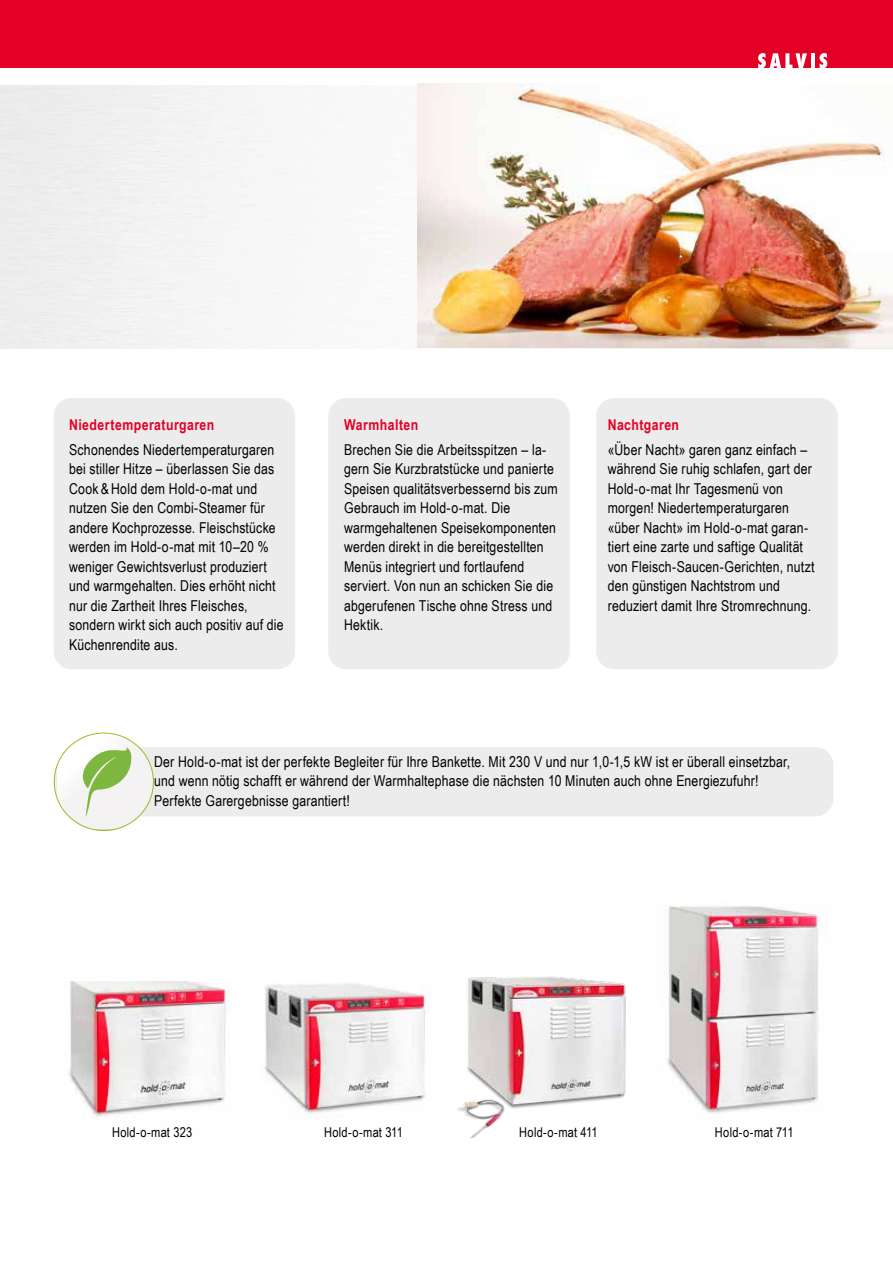
<style>
.page{position:relative;width:893px;height:1263px;background:#fff}
.page>*{position:absolute;margin:0;border:0;box-sizing:border-box;transform-origin:0 0}
.t1{font:15px/19.5px "Arial Narrow";letter-spacing:.01em;color:#000}
.t2{font:700 15px "Arial Narrow";letter-spacing:.03em;color:#e40024}
.t3{font:13.5px "Arial Narrow";letter-spacing:.015em;color:#000}
</style>
<div class="page">
<div style="left:0;top:0;width:893px;height:68px;background:#e40024"></div>
<svg style="left:758px;top:53px;width:49px;height:15px"></svg>
<hr style="left:811px;top:53px;width:4px;height:15px;background:#fff">
<svg style="left:819px;top:53px;width:8px;height:15px"></svg>
<img style="left:418px;top:84px;width:475px;height:263px">
<img style="left:264px;top:983px;width:165px;height:134px">
<img style="left:68px;top:981px;width:162px;height:137px">
<img style="left:667px;top:906px;width:156px;height:207px">
<img style="left:457px;top:976px;width:169px;height:161px">
<div style="left:60px;top:747px;width:773px;height:69px;background:#ececec;border-radius:18px"></div>
<div style="left:54px;top:398px;width:241px;height:271px;background:#ececec;border-radius:18px"></div>
<div style="left:328px;top:398px;width:242px;height:271px;background:#ececec;border-radius:18px"></div>
<div style="left:596px;top:398px;width:242px;height:271px;background:#ececec;border-radius:18px"></div>
<svg style="left:57px;top:733px;width:96px;height:97px"></svg>
<p class="t2" style="left:69px;top:413px;width:147px">Niedertemperaturgaren</p>
<p class="t1" style="left:69px;top:439px;width:216px">Schonendes Niedertemperaturgaren bei stiller Hitze – überlassen Sie das Cook &amp;Hold dem Hold-o-mat und nutzen Sie den Combi-Steamer für andere Kochprozesse. Fleischstücke werden im Hold-o-mat mit 10–20 % weniger Gewichtsverlust produziert und warmgehalten. Dies erhöht nicht nur die Zartheit Ihres Fleisches, sondern wirkt sich auch positiv auf die Küchenrendite aus.</p>
<p class="t2" style="left:344px;top:413px;width:76px">Warmhalten</p>
<p class="t1" style="left:344px;top:439px;width:215px">Brechen Sie die Arbeitsspitzen – la&shy;gern Sie Kurzbratstücke und panierte Speisen qualitätsverbessernd bis zum Gebrauch im Hold-o-mat. Die warmgehaltenen Speisekomponenten werden direkt in die bereitgestellten Menüs integriert und fortlaufend serviert. Von nun an schicken Sie die abgerufenen Tische ohne Stress und Hektik.</p>
<p class="t2" style="left:608px;top:413px;width:73px">Nachtgaren</p>
<p class="t1" style="left:608px;top:439px;width:208px">«Über Nacht» garen ganz einfach – während Sie ruhig schlafen, gart der Hold-o-mat Ihr Tagesmenü von morgen! Niedertemperaturgaren «über Nacht» im Hold-o-mat garan&shy;tiert eine zarte und saftige Qualität von Fleisch-Saucen-Gerichten, nutzt den günstigen Nachtstrom und reduziert damit Ihre Stromrechnung.</p>
<p class="t1" style="left:154px;top:751px;width:637px">Der Hold-o-mat ist der perfekte Begleiter für Ihre Bankette. Mit 230 V und nur 1,0-1,5 kW ist er überall einsetzbar, und wenn nötig schafft er während der Warmhaltephase die nächsten 10 Minuten auch ohne Energiezufuhr!<br>Perfekte Garergebnisse garantiert!</p>
<p class="t3" style="left:112px;top:1123px;width:82px">Hold-o-mat 323</p>
<p class="t3" style="left:324px;top:1123px;width:80px">Hold-o-mat 311</p>
<p class="t3" style="left:519px;top:1123px;width:80px">Hold-o-mat 411</p>
<p class="t3" style="left:715px;top:1123px;width:80px">Hold-o-mat 711</p>
</div>
